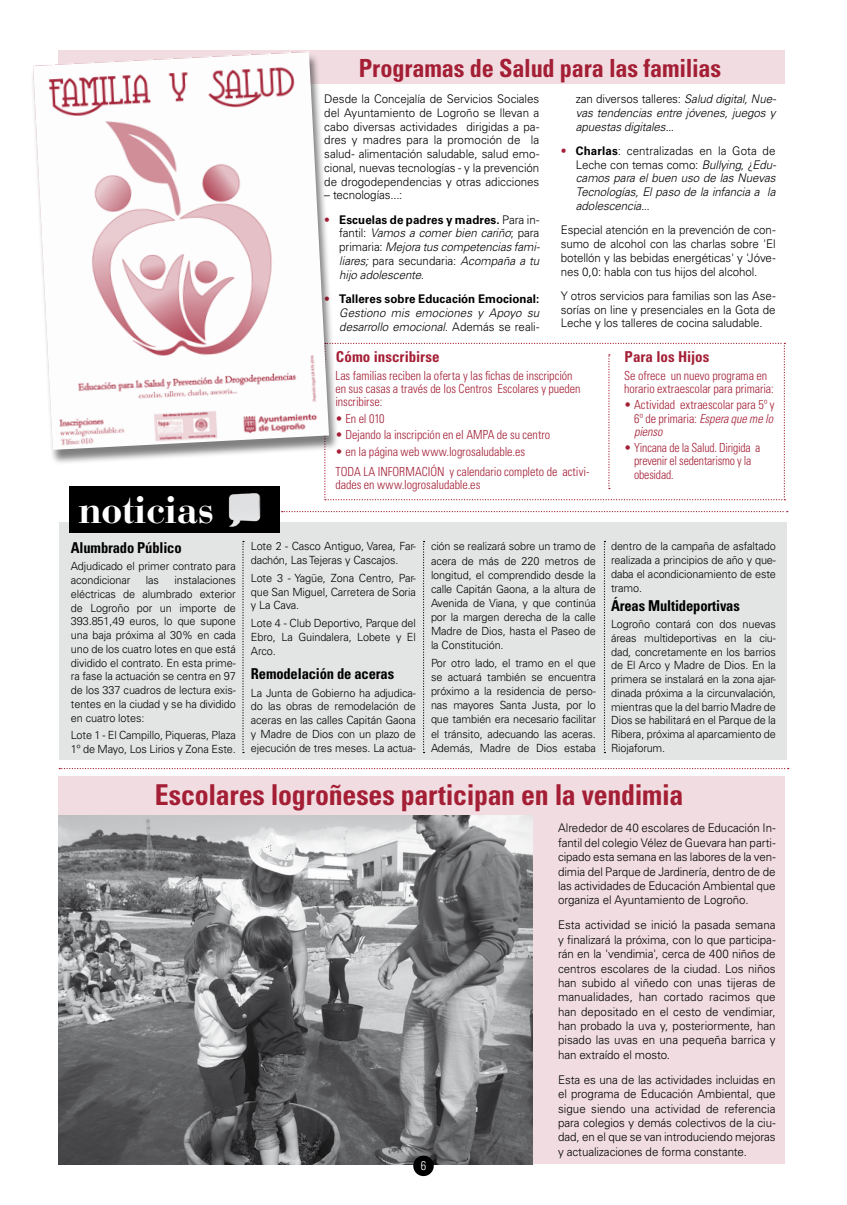
<style>
.page{position:relative;width:847px;height:1205px;background:#fff}
.page>*{position:absolute;margin:0;border:0;box-sizing:border-box;transform-origin:0 0}
.t1{font:700 38.62px "Bauer Bodoni Std";letter-spacing:-.02em;color:#fff}
.t2{font:700 condensed 28.75px "Univers LT Std";letter-spacing:-.01em;color:#a41f35}
.t3{font:700 condensed 25px "Univers LT Std";letter-spacing:-.005em;color:#a41f35}
.t4{font:700 condensed 15px "Univers LT Std";letter-spacing:-.01em;color:#000}
.t5{font:700 condensed 15px "Univers LT Std";letter-spacing:.005em;color:#a41f35}
.t6{font:300 condensed 12.5px/13.1px "Univers LT Std";letter-spacing:-.005em;color:#a41f35}
.t7{font:300 condensed 12.5px "Univers LT Std";color:#fff}
.t8{font:300 11.88px/14.4px "Univers LT Std";letter-spacing:-.005em;color:#000;text-align:justify}
.t9{font:italic 300 11.88px/13.8px "Univers LT Std";letter-spacing:-.005em;color:#000;text-align:justify}
.t10{font:300 11.25px/13.8px "Univers LT Std";letter-spacing:-.01em;color:#000;text-align:justify}
.s1{font-style:normal;color:#a41f35}
.s2{font-weight:700;font-style:normal}
.s3{font-style:normal}
.s4{font-style:italic}
</style>
<div class="page">
<div style="left:58px;top:50px;width:727px;height:34px;background:#f1dde1"></div>
<div style="left:58px;top:777px;width:727px;height:387px;background:#f1dde1"></div>
<img style="left:58px;top:815px;width:474px;height:349px">
<div style="left:60px;top:523px;width:727px;height:237px;background:#e3e4e4"></div>
<svg style="left:242px;top:541px;width:2px;height:212px"></svg>
<svg style="left:423px;top:541px;width:2px;height:212px"></svg>
<svg style="left:604px;top:541px;width:1px;height:212px"></svg>
<svg style="left:282px;top:511px;width:506px;height:1px"></svg>
<div style="left:69px;top:486px;width:211px;height:47px;background:#000"></div>
<img style="left:228px;top:493px;width:33px;height:34px">
<svg style="left:59px;top:768px;width:730px;height:1px"></svg>
<div style="left:30px;top:53px;width:309px;height:412px;background:#000;opacity:.5"></div>
<img style="left:33px;top:51px;width:296px;height:399px">
<svg style="left:324px;top:343px;width:461px;height:157px"></svg>
<div style="left:413px;top:1155px;width:21px;height:21px;background:#000;border-radius:50%"></div>
<h3 class="t3" style="left:359px;top:53px;width:364px">Programas de Salud para las familias</h3>
<p class="t8" style="left:324px;top:92px;width:217px;line-height:13.8px">Desde la Concejalía de Servicios Sociales del Ayuntamiento de Logroño se llevan a cabo diversas actividades dirigidas a pa&shy;dres y madres para la promoción de la salud- alimentación saludable, salud emo&shy;cional, nuevas tecnologías - y la prevención de drogodependencias y otras adicciones</p>
<p class="t8" style="left:324px;top:188px;width:80px">– tecnologías...:</p>
<p class="t9" style="left:339px;top:213px;width:202px;text-indent:-15px"><span class="s1">•</span> <span class="s2">Escuelas de padres y madres.</span> <span class="s3">Para in&shy;fantil:</span> Vamos a comer bien cariño<span class="s3">; para primaria:</span> Mejora tus competencias fami&shy;liares; <span class="s3">para secundaria:</span> Acompaña a tu hijo adolescente.</p>
<p class="t9" style="left:339px;top:292px;width:202px;text-indent:-15px"><span class="s1">•</span> <span class="s2">Talleres sobre Educación Emocional:<br></span>Gestiono mis emociones y Apoyo su desarrollo emocional. <span class="s3">Además se reali-</span></p>
<h3 class="t5" style="left:336px;top:348px;width:105px">Cómo inscribirse</h3>
<p class="t9" style="left:576px;top:92px;width:202px"><span class="s3">zan diversos talleres:</span> Salud digital, Nue&shy;vas tendencias entre jóvenes, juegos y apuestas digitales...</p>
<p class="t9" style="left:576px;top:144px;width:202px;text-indent:-15px"><span class="s1">•</span> <span class="s2">Charlas</span><span class="s3">: centralizadas en la Gota de Leche con temas como:</span> Bullying<span class="s3">, ¿</span>Edu&shy;camos para el buen uso de las Nuevas Tecnologías, El paso de la infancia a la adolescencia...</p>
<p class="t8" style="left:561px;top:223px;width:216px;line-height:13.8px">Especial atención en la prevención de con&shy;sumo de alcohol con las charlas sobre 'El botellón y las bebidas energéticas' y 'Jóve&shy;nes 0,0: habla con tus hijos del alcohol.</p>
<p class="t8" style="left:561px;top:289px;width:216px;line-height:13.8px">Y otros servicios para familias son las Ase&shy;sorías on line y presenciales en la Gota de Leche y los talleres de cocina saludable.</p>
<h3 class="t5" style="left:625px;top:348px;width:86px">Para los Hijos</h3>
<h1 class="t1" style="left:78px;top:487px;width:138px">noticias</h1>
<h3 class="t4" style="left:71px;top:538px;width:112px">Alumbrado Público</h3>
<p class="t10" style="left:71px;top:559px;width:166px">Adjudicado el primer contrato para acondicionar</p>
<p class="t10" style="left:71px;top:573px;width:167px;text-indent:104px">instalaciones eléctricas de alumbrado exterior de Logroño por un importe de 393.851,49 euros, lo que supone una baja próxima al 30% en cada uno de los cuatro lotes en que está dividido el contrato. En esta prime&shy;ra fase la actuación se centra en 97 de los 337 cuadros de lectura exis&shy;tentes en la ciudad y se ha dividido en cuatro lotes:</p>
<p class="t10" style="left:71px;top:728px;width:167px">Lote 1 - El Campillo, Piqueras, Plaza<br>1º de Mayo, Los Lirios y Zona Este.</p>
<p class="t10" style="left:146px;top:573px;width:15px">las</p>
<p class="t6" style="left:335px;top:369px;width:247px">Las familias reciben la oferta y las fichas de inscripción en sus casas a través de los Centros Escolares y pueden inscribirse:</p>
<p class="t6" style="left:335px;top:411px;width:51px">• En el 010</p>
<p class="t6" style="left:335px;top:428px;width:216px">• Dejando la inscripción en el AMPA de su centro</p>
<p class="t6" style="left:335px;top:441px;width:255px;line-height:20.2px">• en la página web www.logrosaludable.es<br>TODA LA INFORMACIÓN y calendario completo de activi-</p>
<p class="t6" style="left:335px;top:478px;width:146px">dades en www.logrosaludable.es</p>
<p class="t10" style="left:251px;top:539px;width:166px">Lote 2 - Casco Antiguo, Varea, Far&shy;dachón, Las Tejeras y Cascajos.</p>
<p class="t10" style="left:251px;top:571px;width:166px">Lote 3 - Yagüe, Zona Centro, Par&shy;que San Miguel, Carretera de Soria y La Cava.</p>
<p class="t10" style="left:251px;top:616px;width:166px">Lote 4 - Club Deportivo, Parque del Ebro, La Guindalera, Lobete y El Arco.</p>
<h3 class="t4" style="left:251px;top:664px;width:145px">Remodelación de aceras</h3>
<p class="t10" style="left:251px;top:685px;width:166px">La Junta de Gobierno ha adjudica&shy;do las obras de remodelación de aceras en las calles Capitán Gaona y Madre de Dios con un plazo de ejecución de tres meses. La actua-</p>
<p class="t10" style="left:431px;top:539px;width:166px;line-height:14.1px">ción se realizará sobre un tramo de acera de más de 220 metros de longitud, el comprendido desde la calle Capitán Gaona, a la altura de Avenida de Viana, y que continúa por la margen derecha de la calle Madre de Dios, hasta el Paseo de la Constitución.</p>
<p class="t10" style="left:431px;top:656px;width:166px;line-height:14.1px">Por otro lado, el tramo en el que se actuará también se encuentra próximo a la residencia de perso&shy;nas mayores Santa Justa, por lo que también era necesario facilitar el tránsito, adecuando las aceras.<br>Además, Madre de Dios estaba</p>
<p class="t6" style="left:624px;top:369px;width:151px">Se ofrece un nuevo programa en horario extraescolar para primaria:</p>
<p class="t6" style="left:634px;top:398px;width:142px;text-align:justify;text-indent:-10px">• Actividad extraescolar para 5º y 6º de primaria: <span class="s4">Espera que me lo pienso</span></p>
<p class="t6" style="left:634px;top:441px;width:128px;text-indent:-10px">• Yincana de la Salud. Dirigida a prevenir el sedentarismo y la obesidad.</p>
<p class="t10" style="left:611px;top:539px;width:166px">dentro de la campaña de asfaltado realizada a principios de año y que&shy;daba el acondicionamiento de este tramo.</p>
<h3 class="t4" style="left:611px;top:596px;width:130px">Áreas Multideportivas</h3>
<p class="t10" style="left:611px;top:617px;width:166px">Logroño contará con dos nuevas áreas multideportivas en la ciu&shy;dad, concretamente en los barrios de El Arco y Madre de Dios. En la primera se instalará en la zona ajar&shy;dinada próxima a la circunvalación, mientras que la del barrio Madre de Dios se habilitará en el Parque de la Ribera, próxima al aparcamiento de Riojaforum.</p>
<h2 class="t2" style="left:155px;top:777px;width:530px">Escolares logroñeses participan en la vendimia</h2>
<p class="t8" style="left:558px;top:821px;width:219px">Alrededor de 40 escolares de Educación In&shy;fantil del colegio Vélez de Guevara han parti&shy;cipado esta semana en las labores de la ven&shy;dimia del Parque de Jardinería, dentro de de las actividades de Educación Ambiental que organiza el Ayuntamiento de Logroño.</p>
<p class="t8" style="left:558px;top:918px;width:219px">Esta actividad se inició la pasada semana y finalizará la próxima, con lo que participa&shy;rán en la 'vendimia', cerca de 400 niños de centros escolares de la ciudad. Los niños han subido al viñedo con unas tijeras de manualidades, han cortado racimos que han depositado en el cesto de vendimiar, han probado la uva y, posteriormente, han pisado las uvas en una pequeña barrica y han extraído el mosto.</p>
<p class="t8" style="left:558px;top:1072px;width:219px">Esta es una de las actividades incluidas en el programa de Educación Ambiental, que sigue siendo una actividad de referencia para colegios y demás colectivos de la ciu&shy;dad, en el que se van introduciendo mejoras y actualizaciones de forma constante.</p>
<p class="t7" style="left:421px;top:1158px;width:7px">6</p>
</div>
